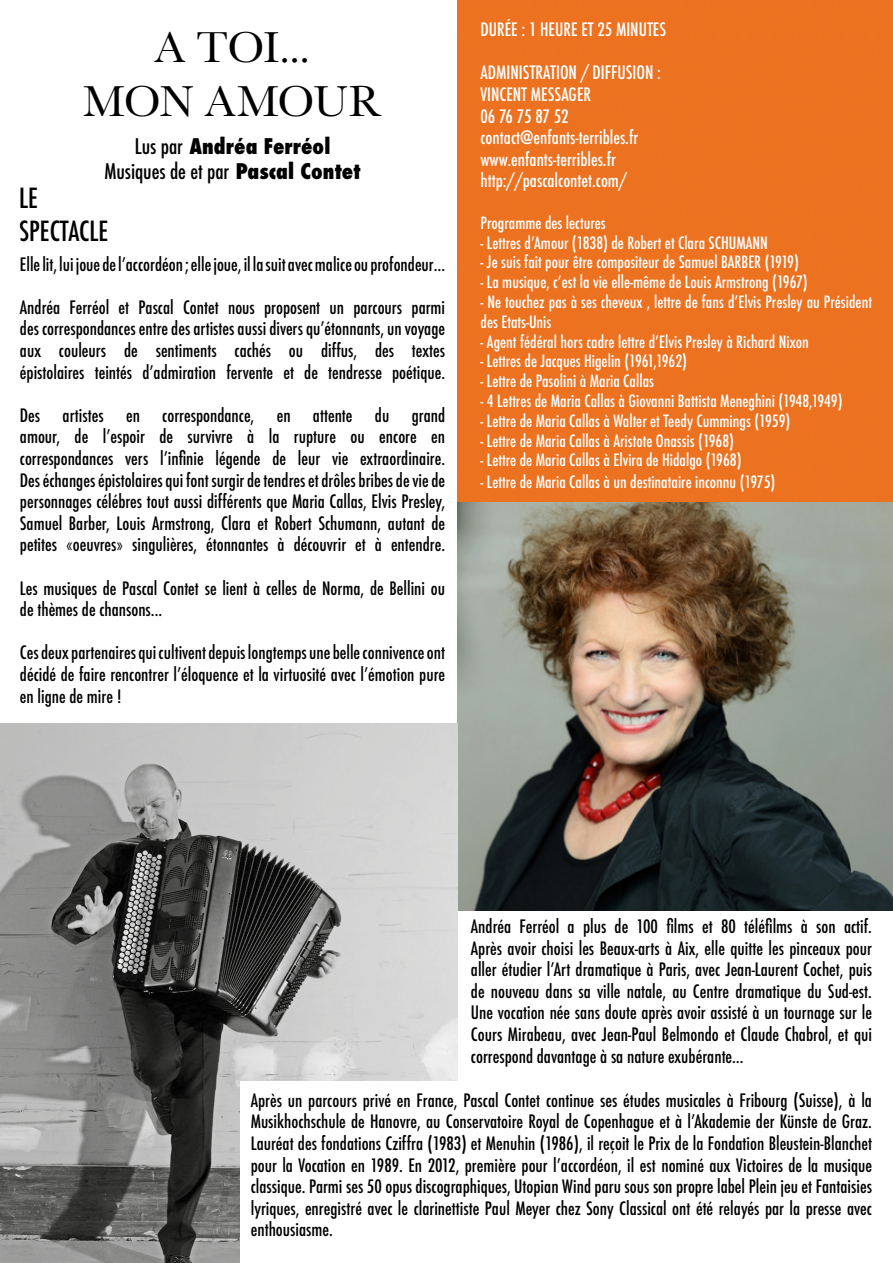
<style>
.page{position:relative;width:893px;height:1263px;background:#fff}
.page>*{position:absolute;margin:0;border:0;box-sizing:border-box;transform-origin:0 0}
.t1{font:45px/54px "Baskerville";letter-spacing:-.025em;color:#000;text-align:center}
.t2{font:500 condensed 27px/32.4px "Futura";color:#000}
.t3{font:800 condensed 21px/25.2px "Futura";letter-spacing:.005em;color:#000;text-align:center}
.t4{font:500 condensed 18px/21.6px "Futura";color:#000;text-align:justify}
.t5{font:500 condensed 18px/21.6px "Futura";color:#fff}
.t6{font:500 condensed 16.5px/19.8px "Futura";color:#fff}
.s1{font-weight:500}
</style>
<div class="page">
<div style="left:457px;top:0;width:436px;height:503px;background:#ec7220"></div>
<img style="left:457px;top:503px;width:436px;height:407px">
<img style="left:0;top:724px;width:457px;height:539px">
<div style="left:240px;top:1081px;width:231px;height:182px;background:#fff"></div>
<h1 class="t1" style="left:83px;top:21px;width:300px">A TOI...<br>MON AMOUR</h1>
<p class="t3" style="left:105px;top:133px;width:257px"><span class="s1">Lus par</span> Andréa Ferréol<br><span class="s1">Musiques de et par</span> Pascal Contet</p>
<h2 class="t2" style="left:19px;top:182px;width:91px">LE<br>SPECTACLE</h2>
<p class="t4" style="left:20px;top:253px;width:427px">Elle lit, lui joue de l’accordéon ; elle joue, il la suit avec malice ou profondeur…</p>
<p class="t4" style="left:20px;top:296px;width:427px">Andréa Ferréol et Pascal Contet nous proposent un parcours parmi des correspondances entre des artistes aussi divers qu’étonnants, un voyage aux couleurs de sentiments cachés ou diffus, des textes épistolaires teintés d’admiration fervente et de tendresse poétique.</p>
<p class="t4" style="left:20px;top:404px;width:427px">Des artistes en correspondance, en attente du grand amour, de l’espoir de survivre à la rupture ou encore en correspondances vers l’infinie légende de leur vie extraordinaire.<br>Des échanges épistolaires qui font surgir de tendres et drôles bribes de viede personnages célébres tout aussi différents que Maria Callas, Elvis Presley, Samuel Barber, Louis Armstrong, Clara et Robert Schumann, autant de petites «oeuvres» singulières, étonnantes à découvrir et à entendre.</p>
<p class="t4" style="left:20px;top:577px;width:427px">Les musiques de Pascal Contet se lient à celles de Norma, de Bellini ou de thèmes de chansons...</p>
<p class="t4" style="left:20px;top:642px;width:427px">Ces deux partenaires qui cultivent depuis longtemps une belle connivenceont décidé de faire rencontrer l’éloquence et la virtuosité avec l’émotion pure en ligne de mire !</p>
<p class="t5" style="left:480px;top:19px;width:187px">DURÉE : 1 HEURE ET 25 MINUTES</p>
<p class="t5" style="left:480px;top:62px;width:182px">ADMINISTRATION / DIFFUSION :<br>VINCENT MESSAGER<br>06 76 75 87 52 contact@enfants-terribles.fr www.enfants-terribles.fr http://pascalcontet.com/</p>
<p class="t6" style="left:480px;top:213px;width:127px">Programme des lectures</p>
<p class="t6" style="left:480px;top:233px;width:289px">- Lettres d’Amour (1838) de Robert et Clara SCHUMANN</p>
<p class="t6" style="left:480px;top:252px;width:320px">- Je suis fait pour être compositeur de Samuel BARBER (1919)</p>
<p class="t6" style="left:480px;top:272px;width:329px">- La musique, c’est la vie elle-même de Louis Armstrong (1967)</p>
<p class="t6" style="left:480px;top:292px;width:393px">- Ne touchez pas à ses cheveux , lettre de fans d’Elvis Presley au Président des Etats-Unis</p>
<p class="t6" style="left:480px;top:332px;width:330px">- Agent fédéral hors cadre lettre d’Elvis Presley à Richard Nixon</p>
<p class="t6" style="left:480px;top:351px;width:208px">- Lettres de Jacques Higelin (1961,1962)</p>
<p class="t6" style="left:480px;top:371px;width:175px">- Lettre de Pasolini à Maria Callas</p>
<p class="t6" style="left:480px;top:391px;width:364px">- 4 Lettres de Maria Callas à Giovanni Battista Meneghini (1948,1949)</p>
<p class="t6" style="left:480px;top:411px;width:311px">- Lettre de Maria Callas à Walter et Teedy Cummings (1959)</p>
<p class="t6" style="left:480px;top:431px;width:255px">- Lettre de Maria Callas à Aristote Onassis (1968)</p>
<p class="t6" style="left:480px;top:450px;width:263px">- Lettre de Maria Callas à Elvira de Hidalgo (1968)</p>
<p class="t6" style="left:480px;top:472px;width:296px">- Lettre de Maria Callas à un destinataire inconnu (1975)</p>
<p class="t4" style="left:471px;top:915px;width:403px">Andréa Ferréol a plus de 100 films et 80 téléfilms à son actif.<br>Après avoir choisi les Beaux-arts à Aix, elle quitte les pinceaux pour aller étudier l’Art dramatique à Paris, avec Jean-Laurent Cochet, puis de nouveau dans sa ville natale, au Centre dramatique du Sud-est.<br>Une vocation née sans doute après avoir assisté à un tournage sur le Cours Mirabeau, avec Jean-Paul Belmondo et Claude Chabrol, et qui correspond davantage à sa nature exubérante…</p>
<p class="t4" style="left:251px;top:1089px;width:623px">Après un parcours privé en France, Pascal Contet continue ses études musicales à Fribourg (Suisse), à la Musikhochschule de Hanovre, au Conservatoire Royal de Copenhague et à l’Akademie der Künste de Graz.<br>Lauréat des fondations Cziffra (1983) et Menuhin (1986), il reçoit le Prix de la Fondation Bleustein-Blanchet pour la Vocation en 1989. En 2012, première pour l’accordéon, il est nominé aux Victoires de la musique classique. Parmi ses 50 opus discographiques, Utopian Wind paru sous son propre label Plein jeu et Fantaisies lyriques, enregistré avec le clarinettiste Paul Meyer chez Sony Classical ont été relayés par la presse avec enthousiasme.</p>
</div>
